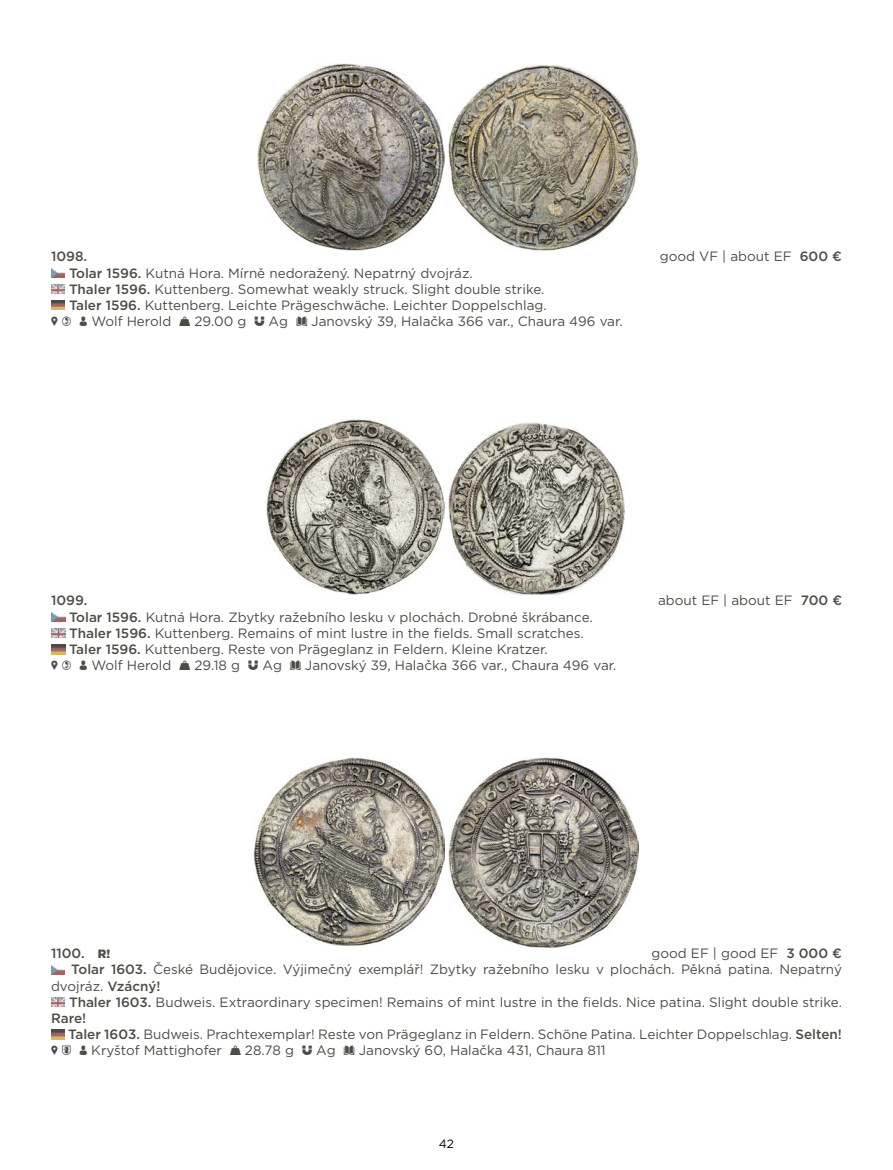
<style>
.page{position:relative;width:893px;height:1170px;background:#fff}
.page>*{position:absolute;margin:0;border:0;box-sizing:border-box;transform-origin:0 0}
.t1{font:13.5px "Gotham";color:#4d4c45}
.t2{font:500 13.5px "Gotham";color:#4d4c45}
.t3{font:12px "Gotham";color:#000}
.s1{font-weight:500}
.s2{font-weight:900;font-size:12px}
</style>
<div class="page">
<img style="left:51px;top:268px;width:14px;height:9px">
<img style="left:51px;top:284px;width:14px;height:10px">
<img style="left:51px;top:300px;width:14px;height:10px">
<img style="left:257px;top:63px;width:188px;height:187px">
<img style="left:448px;top:66px;width:189px;height:184px">
<img style="left:51px;top:612px;width:14px;height:9px">
<img style="left:51px;top:628px;width:14px;height:9px">
<img style="left:51px;top:644px;width:14px;height:10px">
<img style="left:266px;top:419px;width:179px;height:175px">
<img style="left:448px;top:423px;width:177px;height:171px">
<img style="left:51px;top:965px;width:14px;height:9px">
<img style="left:51px;top:997px;width:14px;height:9px">
<img style="left:51px;top:1029px;width:14px;height:10px">
<img style="left:253px;top:757px;width:192px;height:188px">
<img style="left:448px;top:757px;width:191px;height:190px">
<p class="t2" style="left:51px;top:248px;width:38px">1098.</p>
<p class="t1" style="left:660px;top:248px;width:184px">good VF | about EF <span class="s1">600 €</span></p>
<p class="t1" style="left:69px;top:264px;width:405px"><span class="s1">Tolar 1596.</span> Kutná Hora. Mírně nedoražený. Nepatrný dvojráz.</p>
<p class="t1" style="left:69px;top:281px;width:477px"><span class="s1">Thaler 1596.</span> Kuttenberg. Somewhat weakly struck. Slight double strike.</p>
<p class="t1" style="left:69px;top:297px;width:479px"><span class="s1">Taler 1596.</span> Kuttenberg. Leichte Prägeschwäche. Leichter Doppelschlag.</p>
<p class="t1" style="left:51px;top:313px;width:573px">Ḍ Ŗ Ḉ Wolf Herold Ḑ 29.00 g Ọ Ag Ḋ Janovský 39, Halačka 366 var., Chaura 496 var.</p>
<p class="t2" style="left:51px;top:591px;width:38px">1099.</p>
<p class="t1" style="left:658px;top:592px;width:186px">about EF | about EF <span class="s1">700 €</span></p>
<p class="t1" style="left:69px;top:608px;width:525px"><span class="s1">Tolar 1596.</span> Kutná Hora. Zbytky ražebního lesku v plochách. Drobné škrábance.</p>
<p class="t1" style="left:69px;top:625px;width:516px"><span class="s1">Thaler 1596.</span> Kuttenberg. Remains of mint lustre in the fields. Small scratches.</p>
<p class="t1" style="left:69px;top:641px;width:480px"><span class="s1">Taler 1596.</span> Kuttenberg. Reste von Prägeglanz in Feldern. Kleine Kratzer.</p>
<p class="t1" style="left:51px;top:657px;width:567px">Ḍ Ŗ Ḉ Wolf Herold Ḑ 29.18 g Ọ Ag Ḋ Janovský 39, Halačka 366 var., Chaura 496 var.</p>
<p class="t2" style="left:51px;top:944px;width:61px">1100. <span class="s2">R!</span></p>
<p class="t1" style="left:651px;top:945px;width:192px">good EF | good EF <span class="s1">3 000 €</span></p>
<p class="t1" style="left:71px;top:961px;width:772px"><span class="s1">Tolar 1603.</span> České Budějovice. Výjimečný exemplář! Zbytky ražebního lesku v plochách. Pěkná patina. Nepatrný</p>
<p class="t1" style="left:51px;top:977px;width:111px">dvojráz. <span class="s1">Vzácný!</span></p>
<p class="t1" style="left:69px;top:993px;width:774px"><span class="s1">Thaler 1603.</span> Budweis. Extraordinary specimen! Remains of mint lustre in the fields. Nice patina. Slight double strike.</p>
<p class="t2" style="left:51px;top:1009px;width:37px">Rare!</p>
<p class="t1" style="left:68px;top:1026px;width:775px"><span class="s1">Taler 1603.</span> Budweis. Prachtexemplar! Reste von Prägeglanz in Feldern. Schöne Patina. Leichter Doppelschlag. <span class="s1">Selten!</span></p>
<p class="t1" style="left:51px;top:1042px;width:8px">Ḍ</p>
<p class="t1" style="left:79px;top:1042px;width:528px">Ḉ Kryštof Mattighofer Ḑ 28.78 g Ọ Ag Ḋ Janovský 60, Halačka 431, Chaura 811</p>
<p class="t3" style="left:439px;top:1135px;width:17px">42</p>
</div>
